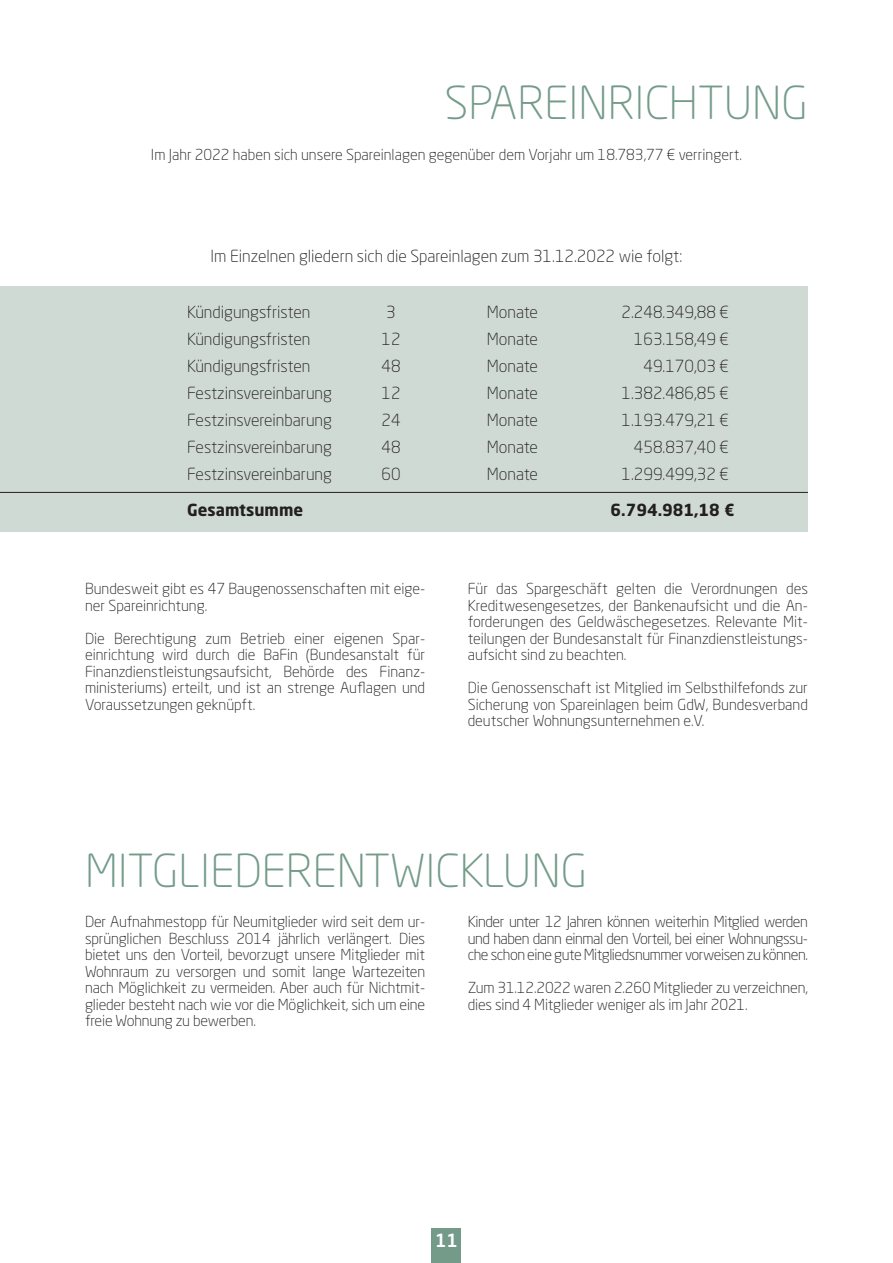
<style>
.page{position:relative;width:893px;height:1263px;background:#fff}
.page>*{position:absolute;margin:0;border:0;box-sizing:border-box;transform-origin:0 0}
.Absatzformat_2{font:300 45px "Neo Sans Pro";color:#749b8a}
.t1{font:500 18px "Neo Sans Pro";color:#fff}
.Absatzformat_2-2{font:300 16.5px "Neo Sans Pro";color:#231f20}
.Absatzformat_2-3{font:700 16.5px "Neo Sans Pro";color:#231f20}
.Absatzformat_2-4{font:300 15px/16.5px "Neo Sans Pro";color:#231f20;text-align:justify}
</style>
<div class="page">
<div style="left:432px;top:1229px;width:29px;height:34px;background:#749b8a"></div>
<div style="left:1px;top:287px;width:807px;height:245px;background:#cfdad4"></div>
<hr style="left:0;top:492px;width:808px;height:1px;background:#231f20">
<p class="Absatzformat_2" style="left:445px;top:76px;width:365px">SPAREINRICHTUNG</p>
<p class="Absatzformat_2-4" style="left:151px;top:146px;width:592px">Im Jahr 2022 haben sich unsere Spareinlagen gegenüber dem Vorjahr um 18.783,77 € verringert.</p>
<p class="Absatzformat_2-2" style="left:211px;top:246px;width:473px">Im Einzelnen gliedern sich die Spareinlagen zum 31.12.2022 wie folgt:</p>
<p class="Absatzformat_2-2" style="left:187px;top:303px;width:125px">Kündigungsfristen</p>
<p class="Absatzformat_2-2" style="left:386px;top:303px;width:11px">3</p>
<p class="Absatzformat_2-2" style="left:487px;top:303px;width:53px">Monate</p>
<p class="Absatzformat_2-2" style="left:622px;top:303px;width:109px">2.248.349,88 €</p>
<p class="Absatzformat_2-2" style="left:187px;top:330px;width:125px">Kündigungsfristen</p>
<p class="Absatzformat_2-2" style="left:381px;top:330px;width:21px">12</p>
<p class="Absatzformat_2-2" style="left:487px;top:330px;width:53px">Monate</p>
<p class="Absatzformat_2-2" style="left:634px;top:330px;width:97px">163.158,49 €</p>
<p class="Absatzformat_2-2" style="left:187px;top:357px;width:125px">Kündigungsfristen</p>
<p class="Absatzformat_2-2" style="left:381px;top:357px;width:21px">48</p>
<p class="Absatzformat_2-2" style="left:487px;top:357px;width:53px">Monate</p>
<p class="Absatzformat_2-2" style="left:643px;top:357px;width:87px">49.170,03 €</p>
<p class="Absatzformat_2-2" style="left:187px;top:384px;width:146px">Festzinsvereinbarung</p>
<p class="Absatzformat_2-2" style="left:381px;top:384px;width:21px">12</p>
<p class="Absatzformat_2-2" style="left:487px;top:384px;width:53px">Monate</p>
<p class="Absatzformat_2-2" style="left:622px;top:384px;width:109px">1.382.486,85 €</p>
<p class="Absatzformat_2-2" style="left:187px;top:411px;width:146px">Festzinsvereinbarung</p>
<p class="Absatzformat_2-2" style="left:381px;top:411px;width:21px">24</p>
<p class="Absatzformat_2-2" style="left:487px;top:411px;width:53px">Monate</p>
<p class="Absatzformat_2-2" style="left:622px;top:411px;width:109px">1.193.479,21 €</p>
<p class="Absatzformat_2-2" style="left:187px;top:438px;width:146px">Festzinsvereinbarung</p>
<p class="Absatzformat_2-2" style="left:381px;top:438px;width:21px">48</p>
<p class="Absatzformat_2-2" style="left:487px;top:438px;width:53px">Monate</p>
<p class="Absatzformat_2-2" style="left:634px;top:438px;width:97px">458.837,40 €</p>
<p class="Absatzformat_2-2" style="left:187px;top:465px;width:146px">Festzinsvereinbarung</p>
<p class="Absatzformat_2-2" style="left:381px;top:465px;width:21px">60</p>
<p class="Absatzformat_2-2" style="left:487px;top:465px;width:53px">Monate</p>
<p class="Absatzformat_2-2" style="left:622px;top:465px;width:109px">1.299.499,32 €</p>
<p class="Absatzformat_2-3" style="left:187px;top:500px;width:118px">Gesamtsumme</p>
<p class="Absatzformat_2-3" style="left:611px;top:500px;width:126px">6.794.981,18 €</p>
<p class="Absatzformat_2-4" style="left:85px;top:581px;width:342px">Bundesweit gibt es 47 Baugenossenschaften mit eige&shy;ner Spareinrichtung.</p>
<p class="Absatzformat_2-4" style="left:85px;top:630px;width:342px">Die Berechtigung zum Betrieb einer eigenen Spar&shy;einrichtung wird durch die BaFin (Bundesanstalt für Finanzdienstleistungsaufsicht, Behörde des Finanz&shy;ministeriums) erteilt, und ist an strenge Auflagen und Voraussetzungen geknüpft.</p>
<p class="Absatzformat_2-4" style="left:468px;top:581px;width:342px">Für das Spargeschäft gelten die Verordnungen des Kreditwesengesetzes, der Bankenaufsicht und die An&shy;forderungen des Geldwäschegesetzes. Relevante Mit&shy;teilungen der Bundesanstalt für Finanzdienstleistungs&shy;aufsicht sind zu beachten.</p>
<p class="Absatzformat_2-4" style="left:468px;top:680px;width:342px">Die Genossenschaft ist Mitglied im Selbsthilfefonds zur Sicherung von Spareinlagen beim GdW, Bundesverband deutscher Wohnungsunternehmen e.V.</p>
<p class="Absatzformat_2" style="left:85px;top:844px;width:504px">MITGLIEDERENTWICKLUNG</p>
<p class="Absatzformat_2-4" style="left:85px;top:913px;width:342px">Der Aufnahmestopp für Neumitglieder wird seit dem ur&shy;sprünglichen Beschluss 2014 jährlich verlängert. Dies bietet uns den Vorteil, bevorzugt unsere Mitglieder mit Wohnraum zu versorgen und somit lange Wartezeiten nach Möglichkeit zu vermeiden. Aber auch für Nichtmit&shy;glieder besteht nach wie vor die Möglichkeit, sich um eine freie Wohnung zu bewerben.</p>
<p class="Absatzformat_2-4" style="left:468px;top:913px;width:342px">Kinder unter 12 Jahren können weiterhin Mitglied werden und haben dann einmal den Vorteil, bei einer Wohnungssu&shy;che schon eine gute Mitgliedsnummer vorweisen zu können.</p>
<p class="Absatzformat_2-4" style="left:468px;top:979px;width:342px">Zum 31.12.2022 waren 2.260 Mitglieder zu verzeichnen, dies sind 4 Mitglieder weniger als im Jahr 2021.</p>
<p class="t1" style="left:435px;top:1229px;width:24px">11</p>
</div>
